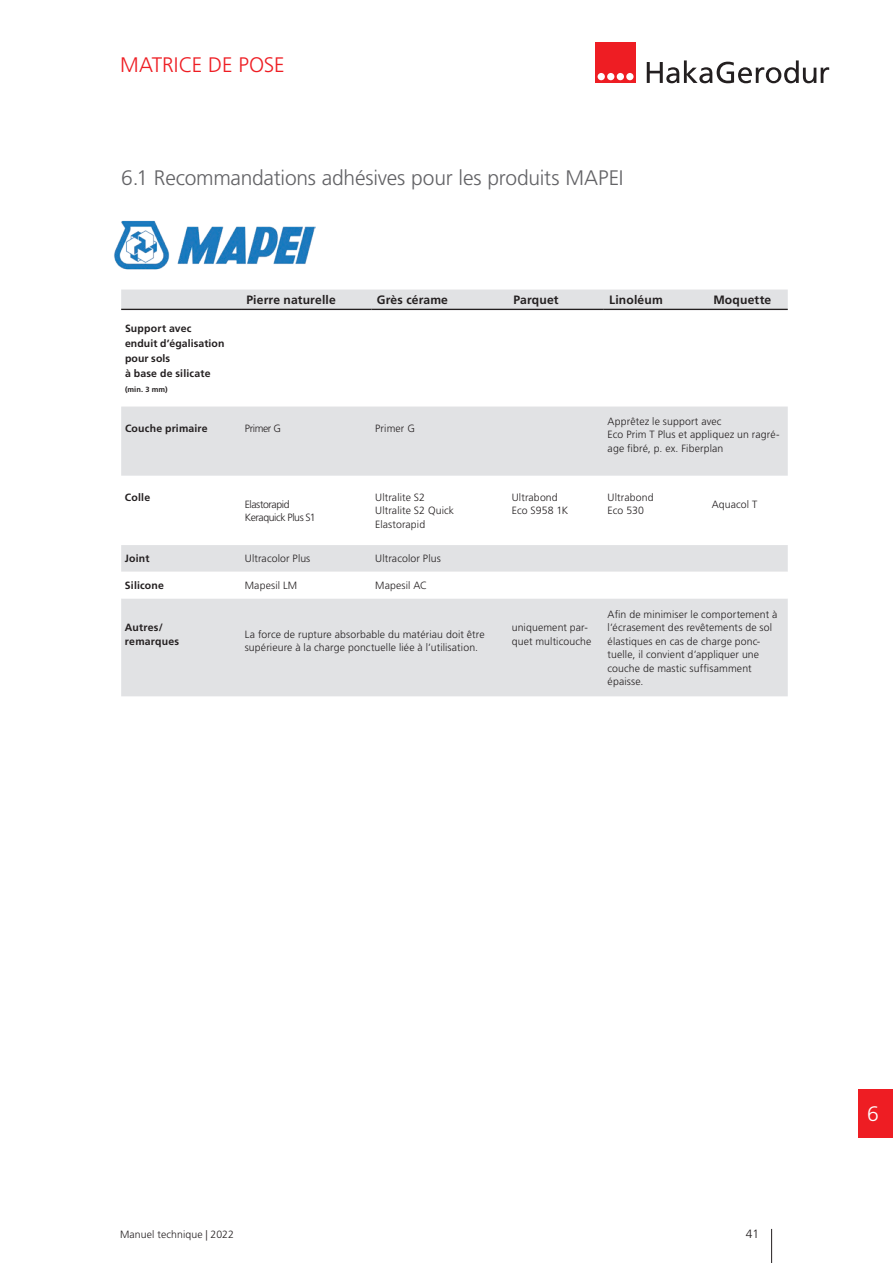
<style>
.page{position:relative;width:893px;height:1263px;background:#fff}
.page>*{position:absolute;margin:0;border:0;box-sizing:border-box;transform-origin:0 0}
.t1{font:300 21px "Frutiger LT Std";letter-spacing:-.01em;color:#636366}
.t2{font:300 21px "Frutiger LT Std";letter-spacing:-.005em;color:#ee1d23}
.t3{font:300 21px "Frutiger LT Std";color:#fff}
.t4{font:700 12.15px "Frutiger LT Std";letter-spacing:.015em;color:#231f20}
.t5{font:300 12px "Frutiger LT Std";color:#231f20}
.t6{font:300 10.5px/13.5px "Frutiger LT Std";letter-spacing:.01em;color:#231f20}
.t7{font:700 10.5px/15px "Frutiger LT Std";letter-spacing:.015em;color:#231f20}
.t8{font:300 10.5px/13.5px "Frutiger LT Std";letter-spacing:-.04em;color:#231f20}
.t9{font:700 7.5px "Frutiger LT Std";color:#231f20}
</style>
<div class="page">
<hr style="left:771px;top:1229px;width:1px;height:34px;background:#231f20">
<div style="left:858px;top:1089px;width:35px;height:48px;background:#ee1d23"></div>
<svg style="left:121px;top:289px;width:667px;height:407px;fill:#e1e2e4"></svg>
<svg style="left:121px;top:476px;width:667px;height:122px"></svg>
<hr style="left:121px;top:309px;width:120px;height:1px;background:#231f20">
<hr style="left:241px;top:309px;width:130px;height:1px;background:#231f20">
<hr style="left:371px;top:309px;width:137px;height:1px;background:#231f20">
<hr style="left:508px;top:309px;width:96px;height:1px;background:#231f20">
<hr style="left:604px;top:309px;width:104px;height:1px;background:#231f20">
<hr style="left:708px;top:309px;width:80px;height:1px;background:#231f20">
<img style="left:114px;top:220px;width:202px;height:88px">
<div style="left:595px;top:43px;width:41px;height:40px;background:#ee1d23"></div>
<div style="left:626px;top:73px;width:8px;height:7px;background:#fff;border-radius:50%"></div>
<div style="left:598px;top:73px;width:7px;height:7px;background:#fff;border-radius:50%"></div>
<div style="left:607px;top:73px;width:7px;height:7px;background:#fff;border-radius:50%"></div>
<div style="left:617px;top:73px;width:7px;height:7px;background:#fff;border-radius:50%"></div>
<svg style="left:647px;top:60px;width:182px;height:23px"></svg>
<h1 class="t2" style="left:120px;top:53px;width:166px">MATRICE DE POSE</h1>
<h1 class="t1" style="left:121px;top:165px;width:504px">6.1 Recommandations adhésives pour les produits MAPEI</h1>
<p class="t4" style="left:246px;top:293px;width:91px">Pierre naturelle</p>
<p class="t4" style="left:377px;top:293px;width:73px">Grès cérame</p>
<p class="t4" style="left:513px;top:293px;width:47px">Parquet</p>
<p class="t4" style="left:609px;top:293px;width:55px">Linoléum</p>
<p class="t4" style="left:713px;top:293px;width:59px">Moquette</p>
<p class="t7" style="left:125px;top:321px;width:101px">Support avec enduit d’égalisation pour sols<br>à base de silicate</p>
<p class="t9" style="left:125px;top:385px;width:44px">(min. 3 mm)</p>
<p class="t7" style="left:125px;top:420px;width:84px">Couche primaire</p>
<p class="t6" style="left:245px;top:421px;width:38px">Primer G</p>
<p class="t6" style="left:375px;top:421px;width:41px">Primer G</p>
<p class="t6" style="left:608px;top:415px;width:173px">Apprêtez le support avec<br>Eco Prim T Plus et appliquez un ragré&shy;age fibré, p. ex. Fiberplan</p>
<p class="t7" style="left:125px;top:490px;width:27px">Colle</p>
<p class="t8" style="left:245px;top:497px;width:72px">Elastorapid<br>Keraquick Plus S1</p>
<p class="t6" style="left:375px;top:491px;width:80px">Ultralite S2<br>Ultralite S2 Quick<br>Elastorapid</p>
<p class="t6" style="left:512px;top:491px;width:58px">Ultrabond<br>Eco S958 1K</p>
<p class="t6" style="left:608px;top:491px;width:47px">Ultrabond<br>Eco 530</p>
<p class="t6" style="left:712px;top:497px;width:47px">Aquacol T</p>
<p class="t7" style="left:125px;top:551px;width:26px">Joint</p>
<p class="t6" style="left:245px;top:552px;width:67px">Ultracolor Plus</p>
<p class="t6" style="left:375px;top:552px;width:67px">Ultracolor Plus</p>
<p class="t7" style="left:125px;top:578px;width:41px">Silicone</p>
<p class="t6" style="left:245px;top:579px;width:54px">Mapesil LM</p>
<p class="t6" style="left:375px;top:579px;width:54px">Mapesil AC</p>
<p class="t7" style="left:125px;top:621px;width:56px;line-height:13.5px">Autres/ remarques</p>
<p class="t6" style="left:245px;top:628px;width:241px">La force de rupture absorbable du matériau doit être supérieure à la charge ponctuelle liée à l’utilisation.</p>
<p class="t6" style="left:512px;top:621px;width:81px">uniquement par&shy;quet multicouche</p>
<p class="t6" style="left:608px;top:607px;width:171px">Afin de minimiser le comportement à l’écrasement des revêtements de sol élastiques en cas de charge ponc&shy;tuelle, il convient d’appliquer une couche de mastic suffisamment épaisse.</p>
<p class="t6" style="left:120px;top:1228px;width:115px">Manuel technique | 2022</p>
<p class="t5" style="left:746px;top:1227px;width:15px">41</p>
<h1 class="t3" style="left:867px;top:1102px;width:13px">6</h1>
</div>
